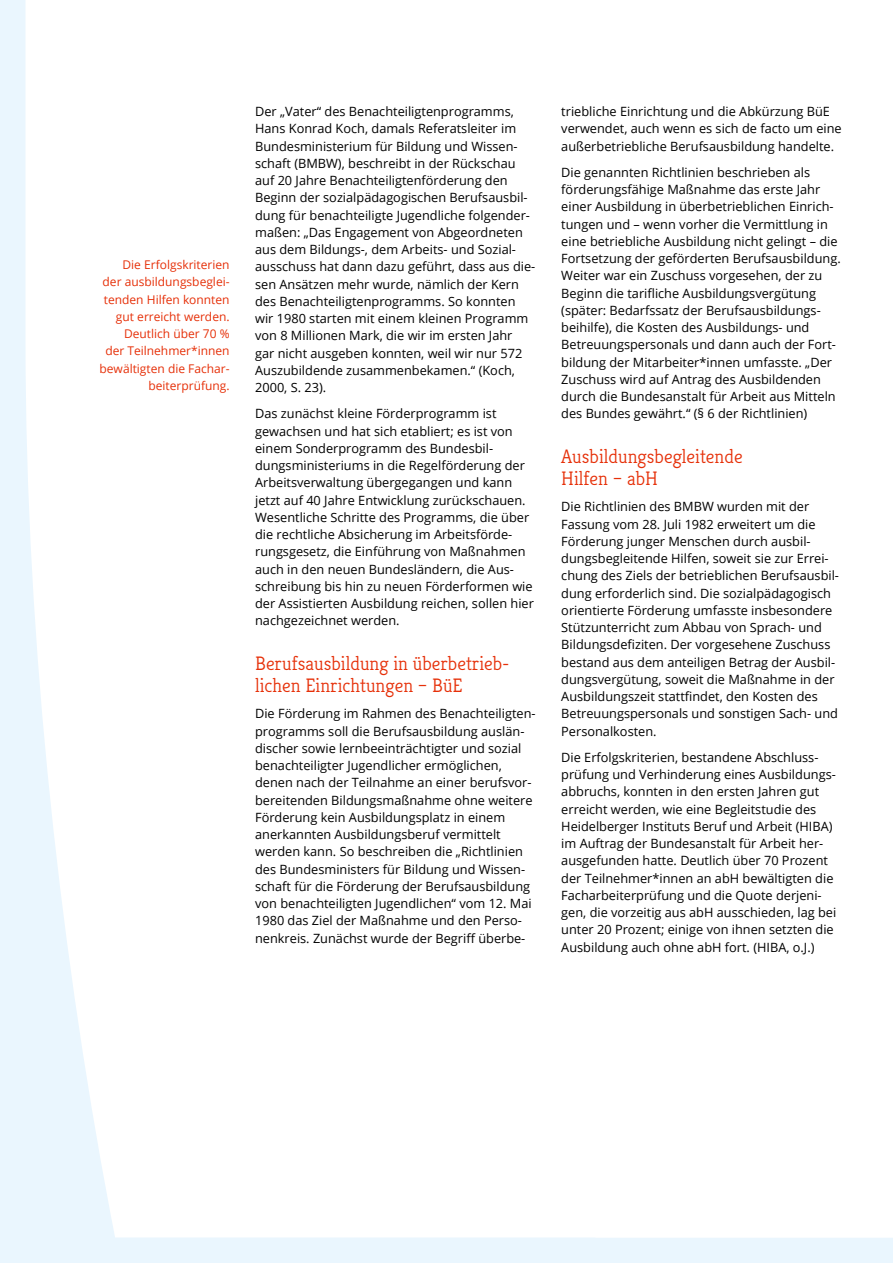
<style>
.page{position:relative;width:893px;height:1263px;background:#eaf6fe}
.page>*{position:absolute;margin:0;border:0;box-sizing:border-box;transform-origin:0 0}
.t1{font:300 19.5px/22.5px "Kreon";color:#e63009}
.t2{font:12.75px/17.2px "Open Sans";color:#000}
.t3{font:12px/17.2px "Open Sans";color:#e63009;text-align:right}
</style>
<div class="page">
<div style="left:26px;top:0;width:867px;height:1237px;background:#fff"></div>
<p class="t3" style="left:100px;top:256px;width:132px">Die Erfolgskriterien<br>der ausbildungsbeglei&shy;tenden Hilfen konnten gut erreicht werden.<br>Deutlich über 70 %<br>der Teilnehmer*innen bewältigten die Fachar&shy;beiterprüfung.</p>
<p class="t2" style="left:255px;top:102px;width:282px">Der „Vater“ des Benachteiligtenprogramms, Hans Konrad Koch, damals Referatsleiter im Bundesministerium für Bildung und Wissen&shy;schaft (BMBW), beschreibt in der Rückschau auf 20 Jahre Benachteiligtenförderung den Beginn der sozialpädagogischen Berufsausbil&shy;dung für benachteiligte Jugendliche folgender&shy;maßen: „Das Engagement von Abgeordneten aus dem Bildungs-, dem Arbeits- und Sozial&shy;ausschuss hat dann dazu geführt, dass aus die&shy;sen Ansätzen mehr wurde, nämlich der Kern des Benachteiligtenprogramms. So konnten wir 1980 starten mit einem kleinen Programm von 8 Millionen Mark, die wir im ersten Jahr<br>gar nicht ausgeben konnten, weil wir nur 572<br>Auszubildende zusammenbekamen.“ (Koch, 2000, S. 23).</p>
<p class="t2" style="left:255px;top:405px;width:280px">Das zunächst kleine Förderprogramm ist gewachsen und hat sich etabliert; es ist von einem Sonderprogramm des Bundesbil&shy;dungsministeriums in die Regelförderung der Arbeitsverwaltung übergegangen und kann jetzt auf 40 Jahre Entwicklung zurückschauen.<br>Wesentliche Schritte des Programms, die über die rechtliche Absicherung im Arbeitsförde&shy;rungsgesetz, die Einführung von Maßnahmen auch in den neuen Bundesländern, die Aus&shy;schreibung bis hin zu neuen Förderformen wie der Assistierten Ausbildung reichen, sollen hier nachgezeichnet werden.</p>
<h1 class="t1" style="left:255px;top:652px;width:254px">Berufsausbildung in überbetrieb&shy;lichen Einrichtungen – BüE</h1>
<p class="t2" style="left:255px;top:705px;width:282px">Die Förderung im Rahmen des Benachteiligten&shy;programms soll die Berufsausbildung auslän&shy;discher sowie lernbeeinträchtigter und sozial benachteiligter Jugendlicher ermöglichen, denen nach der Teilnahme an einer berufsvor&shy;bereitenden Bildungsmaßnahme ohne weitere Förderung kein Ausbildungsplatz in einem anerkannten Ausbildungsberuf vermittelt werden kann. So beschreiben die „Richtlinien des Bundesministers für Bildung und Wissen&shy;schaft für die Förderung der Berufsausbildung von benachteiligten Jugendlichen“ vom 12. Mai 1980 das Ziel der Maßnahme und den Perso&shy;nenkreis. Zunächst wurde der Begriff überbe-</p>
<p class="t2" style="left:561px;top:102px;width:282px">triebliche Einrichtung und die Abkürzung BüE verwendet, auch wenn es sich de facto um eine außerbetriebliche Berufsausbildung handelte.</p>
<p class="t2" style="left:561px;top:163px;width:281px">Die genannten Richtlinien beschrieben als förderungsfähige Maßnahme das erste Jahr einer Ausbildung in überbetrieblichen Einrich&shy;tungen und – wenn vorher die Vermittlung in eine betriebliche Ausbildung nicht gelingt – die Fortsetzung der geförderten Berufsausbildung.<br>Weiter war ein Zuschuss vorgesehen, der zu Beginn die tarifliche Ausbildungsvergütung (später: Bedarfssatz der Berufsausbildungs&shy;beihilfe), die Kosten des Ausbildungs- und Betreuungspersonals und dann auch der Fort&shy;bildung der Mitarbeiter*innen umfasste. „Der Zuschuss wird auf Antrag des Ausbildenden durch die Bundesanstalt für Arbeit aus Mitteln des Bundes gewährt.“ (§ 6 der Richtlinien)</p>
<h1 class="t1" style="left:561px;top:445px;width:183px">Ausbildungsbegleitende<br>Hilfen – abH</h1>
<p class="t2" style="left:561px;top:498px;width:279px">Die Richtlinien des BMBW wurden mit der Fassung vom 28. Juli 1982 erweitert um die Förderung junger Menschen durch ausbil&shy;dungsbegleitende Hilfen, soweit sie zur Errei&shy;chung des Ziels der betrieblichen Berufsausbil&shy;dung erforderlich sind. Die sozialpädagogisch orientierte Förderung umfasste insbesondere Stützunterricht zum Abbau von Sprach- und Bildungsdefiziten. Der vorgesehene Zuschuss bestand aus dem anteiligen Betrag der Ausbil&shy;dungsvergütung, soweit die Maßnahme in der Ausbildungszeit stattfindet, den Kosten des Betreuungspersonals und sonstigen Sach- und Personalkosten.</p>
<p class="t2" style="left:561px;top:748px;width:276px">Die Erfolgskriterien, bestandene Abschluss&shy;prüfung und Verhinderung eines Ausbildungs&shy;abbruchs, konnten in den ersten Jahren gut erreicht werden, wie eine Begleitstudie des Heidelberger Instituts Beruf und Arbeit (HIBA) im Auftrag der Bundesanstalt für Arbeit her&shy;ausgefunden hatte. Deutlich über 70 Prozent der Teilnehmer*innen an abH bewältigten die Facharbeiterprüfung und die Quote derjeni&shy;gen, die vorzeitig aus abH ausschieden, lag bei unter 20 Prozent; einige von ihnen setzten die Ausbildung auch ohne abH fort. (HIBA, o.J.)</p>
</div>
